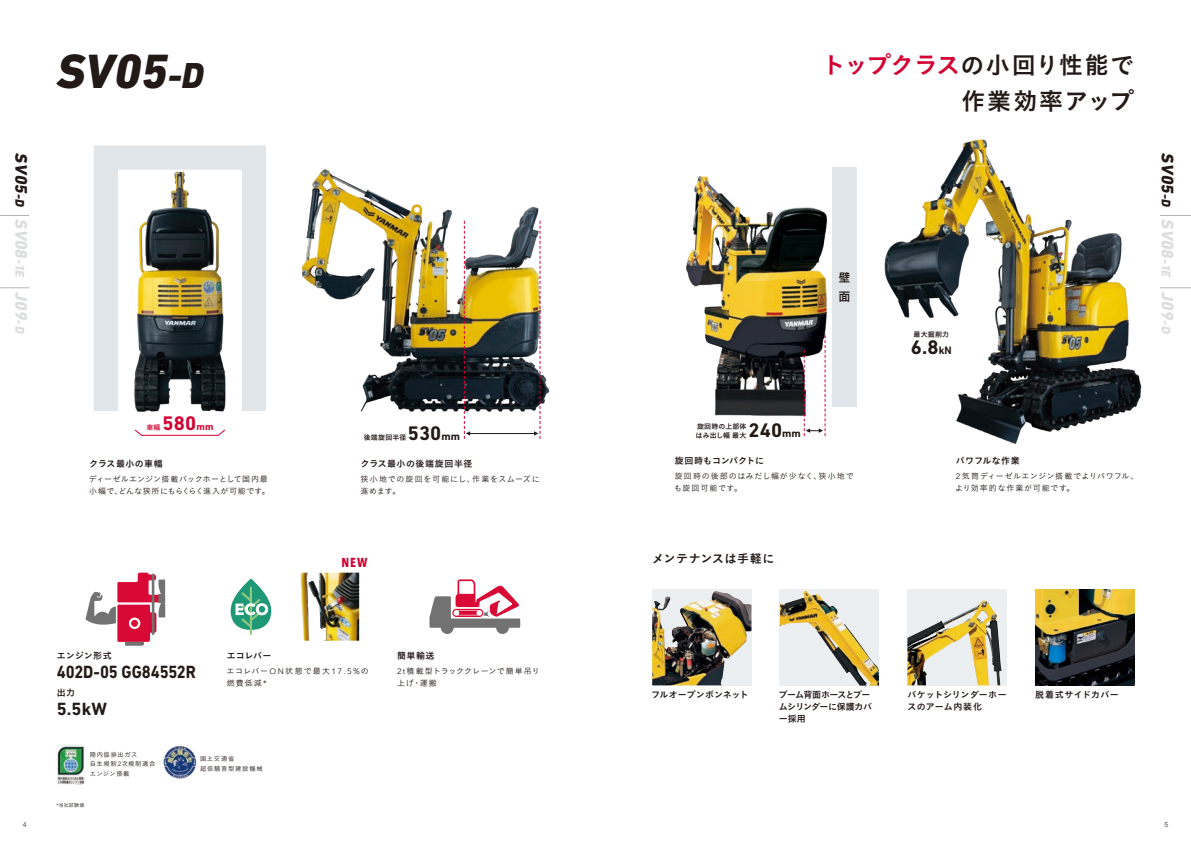
<style>
.page{position:relative;width:1191px;height:842px;background:#fff}
.page>*{position:absolute;margin:0;border:0;box-sizing:border-box;transform-origin:0 0}
.t1{font:italic 800 49px "DIN Next LT Pro";color:#231916}
.t2{font:24px/36px "Koburina Go Std W6";letter-spacing:.005em;color:#231916;text-align:right}
.t3{font:700 20px "DIN Next LT Pro";letter-spacing:.01em;color:#231916}
.t4{font:700 20px "DIN Next LT Pro";color:#d20131}
.t5{font:700 18px "DIN Next LT Pro";letter-spacing:-.01em;color:#231916;scale:.9 1}
.t6{font:700 18px "DIN Next LT Pro";letter-spacing:-.01em;color:#231916}
.t7{font:italic 800 17px "DIN Next LT Pro";letter-spacing:.03em;color:#dcdddd}
.t8{font:italic 800 17px "DIN Next LT Pro";color:#231916}
.t9{font:700 13px "Avenir Next Condensed";color:#d20131}
.t10{font:12px/19.3px "Koburina Go Std W6";letter-spacing:.045em;color:#231916}
.t11{font:9px/12px "Koburina Go Std W6";letter-spacing:.01em;color:#231916}
.t12{font:9px/12px "Koburina Go Std W6";letter-spacing:-.07em;color:#231916}
.t13{font:9px "Koburina Go Std W6";letter-spacing:.06em;color:#231916}
.t14{font:9px "Koburina Go Std W6";letter-spacing:-.01em;color:#231916}
.t15{font:9px "Koburina Go Std W6";letter-spacing:-.025em;color:#231916}
.t16{font:9px "Koburina Go Std W6";letter-spacing:.04em;color:#231916}
.t17{font:9px "Koburina Go Std W6";letter-spacing:.03em;color:#231916}
.t18{font:8px/12px "Koburina Go Std W3";letter-spacing:.02em;color:#231916}
.t19{font:8px/12px "Koburina Go Std W3";letter-spacing:.065em;color:#231916}
.t20{font:8px/12px "Koburina Go Std W3";letter-spacing:.11em;color:#231916}
.t21{font:8px/12px "Koburina Go Std W3";letter-spacing:.09em;color:#231916}
.t22{font:8px/12px "Koburina Go Std W3";letter-spacing:.04em;color:#231916}
.t23{font:8px/12px "Koburina Go Std W3";letter-spacing:.13em;color:#231916}
.t24{font:7px/9px "Koburina Go Std W6";letter-spacing:.025em;color:#231916}
.t25{font:7px "Arial";color:#595857}
.t26{font:7px "Koburina Go Std W6";color:#d80a35}
.t27{font:6.3px/9.5px "Koburina Go Std W3";letter-spacing:.09em;color:#231916}
.t28{font:6.3px/9.9px "Koburina Go Std W3";letter-spacing:.11em;color:#231916}
.t29{font:5px "Koburina Go Std W3";letter-spacing:.03em;color:#231916}
.s1{font-size:12.8px}
.s2{font-size:36.8px}
.s3{font-size:10px}
.s4{font-size:11px}
.s5{font-family:"Avenir Next"}
.s6{color:#d20131}
</style>
<div class="page">
<hr style="left:1160px;top:215px;width:31px;height:1px;background:#b5b5b6">
<hr style="left:1160px;top:288px;width:31px;height:1px;background:#b5b5b6">
<svg style="left:0;top:215px;width:29px;height:1px"></svg>
<svg style="left:0;top:288px;width:29px;height:1px"></svg>
<img style="left:302px;top:170px;width:247px;height:248px">
<img style="left:134px;top:171px;width:92px;height:227px">
<img style="left:884px;top:139px;width:258px;height:306px">
<div style="left:441px;top:621px;width:13px;height:13px;background:#727272;border-radius:50%"></div>
<div style="left:496px;top:621px;width:13px;height:13px;background:#727272;border-radius:50%"></div>
<svg style="left:429px;top:579px;width:91px;height:49px"></svg>
<img style="left:685px;top:176px;width:143px;height:245px">
<img style="left:652px;top:589px;width:99px;height:96px">
<img style="left:661px;top:591px;width:53px;height:58px">
<img style="left:907px;top:589px;width:99px;height:96px">
<img style="left:907px;top:600px;width:76px;height:47px">
<img style="left:780px;top:590px;width:99px;height:96px">
<img style="left:1035px;top:589px;width:99px;height:97px">
<img style="left:163px;top:745px;width:34px;height:34px;border-radius:17px">
<img style="left:57px;top:744px;width:28px;height:41px">
<div style="left:832px;top:167px;width:24px;height:240px;background:#dfe5e8"></div>
<svg style="left:804px;top:335px;width:22px;height:101px"></svg>
<img style="left:464px;top:221px;width:77px;height:218px">
<svg style="left:231px;top:578px;width:40px;height:52px"></svg>
<svg style="left:236px;top:585px;width:32px;height:50px"></svg>
<img style="left:300px;top:573px;width:59px;height:68px">
<svg style="left:86px;top:573px;width:79px;height:73px"></svg>
<svg style="left:134px;top:429px;width:91px;height:7px"></svg>
<div style="left:94px;top:145px;width:172px;height:278px;border:24px solid #dfe5e8"></div>
<h3 class="t8" style="left:31px;top:153px;width:54px;rotate:90deg">SV05<span class="s1">-D</span></h3>
<h3 class="t7" style="left:31px;top:219px;width:60px;rotate:90deg">SV08<span class="s1">-1E</span></h3>
<h3 class="t7" style="left:31px;top:292px;width:43px;rotate:90deg">J09<span class="s1">-D</span></h3>
<h1 class="t1" style="left:57px;top:42px;width:149px">SV05<span class="s2">-D</span></h1>
<p class="t26" style="left:146px;top:422px;width:16px">車幅</p>
<h3 class="t4" style="left:163px;top:412px;width:52px">580<span class="s3">mm</span></h3>
<p class="t17" style="left:89px;top:457px;width:75px">クラス最小の車幅</p>
<p class="t18" style="left:89px;top:473px;width:182px">ディーゼルエンジン搭載バックホーとして国内最小幅で、どんな狭所にもらくらく進入が可能です。</p>
<p class="t24" style="left:364px;top:433px;width:44px">後端旋回半径</p>
<h3 class="t3" style="left:408px;top:421px;width:54px">530<span class="s4">mm</span></h3>
<p class="t13" style="left:360px;top:457px;width:114px">クラス最小の後端旋回半径</p>
<p class="t21" style="left:360px;top:473px;width:181px">狭小地での旋回を可能にし、作業をスムーズに進めます。</p>
<h3 class="t9" style="left:341px;top:554px;width:28px">NEW</h3>
<p class="t11" style="left:57px;top:650px;width:57px">エンジン形式</p>
<h3 class="t5" style="left:57px;top:662px;width:156px">402D-05 GG84552R</h3>
<p class="t11" style="left:57px;top:687px;width:20px">出力</p>
<h3 class="t6" style="left:57px;top:698px;width:52px">5.5kW</h3>
<p class="t11" style="left:227px;top:650px;width:46px">エコレバー</p>
<p class="t23" style="left:226px;top:665px;width:144px">エコレバー<span class="s5">ON</span>状態で最大<span class="s5">17.5%</span>の燃費低減<span class="s5">*</span></p>
<p class="t27" style="left:90px;top:750px;width:67px">陸内協排出ガス<br>自主規制<span class="s5">2</span>次規制適合エンジン搭載</p>
<p class="t28" style="left:200px;top:754px;width:64px">国土交通省<br>超低騒音型建設機械</p>
<p class="t29" style="left:56px;top:801px;width:29px"><span class="s5">*</span>当社試験値</p>
<p class="t11" style="left:397px;top:650px;width:39px">簡単輸送</p>
<p class="t22" style="left:397px;top:665px;width:144px"><span class="s5">2t</span>積載型トラッククレーンで簡単吊り上げ・運搬</p>
<h2 class="t2" style="left:821px;top:48px;width:314px"><span class="s6">トップクラス</span>の小回り性能で作業効率アップ</h2>
<h3 class="t10" style="left:838px;top:268px;width:13px">壁面</h3>
<p class="t24" style="left:695px;top:422px;width:52px">旋回時の上部体はみ出し幅最大</p>
<h3 class="t3" style="left:748px;top:419px;width:54px">240<span class="s4">mm</span></h3>
<p class="t15" style="left:675px;top:454px;width:91px">旋回時もコンパクトに</p>
<p class="t20" style="left:674px;top:470px;width:181px">旋回時の後部のはみだし幅が少なく、狭小地でも旋回可能です。</p>
<h3 class="t10" style="left:652px;top:549px;width:124px">メンテナンスは手軽に</h3>
<p class="t24" style="left:913px;top:330px;width:37px">最大掘削力</p>
<h3 class="t3" style="left:911px;top:336px;width:42px">6.8<span class="s4">kN</span></h3>
<p class="t11" style="left:956px;top:455px;width:65px">パワフルな作業</p>
<p class="t19" style="left:955px;top:470px;width:185px"><span class="s5">2</span>気筒ディーゼルエンジン搭載でよりパワフル、より効率的な作業が可能です。</p>
<h3 class="t8" style="left:1177px;top:153px;width:54px;rotate:90deg">SV05<span class="s1">-D</span></h3>
<h3 class="t7" style="left:1177px;top:219px;width:60px;rotate:90deg">SV08<span class="s1">-1E</span></h3>
<h3 class="t7" style="left:1177px;top:292px;width:43px;rotate:90deg">J09<span class="s1">-D</span></h3>
<p class="t12" style="left:779px;top:689px;width:95px">ブーム背面ホースとブームシリンダーに保護カバー採用</p>
<p class="t16" style="left:1035px;top:687px;width:85px">脱着式サイドカバー</p>
<p class="t14" style="left:651px;top:687px;width:99px">フルオープンボンネット</p>
<p class="t11" style="left:907px;top:689px;width:101px">バケットシリンダーホースのアーム内装化</p>
<p class="t25" style="left:23px;top:820px;width:5px">4</p>
<p class="t25" style="left:1164px;top:820px;width:5px">5</p>
</div>
